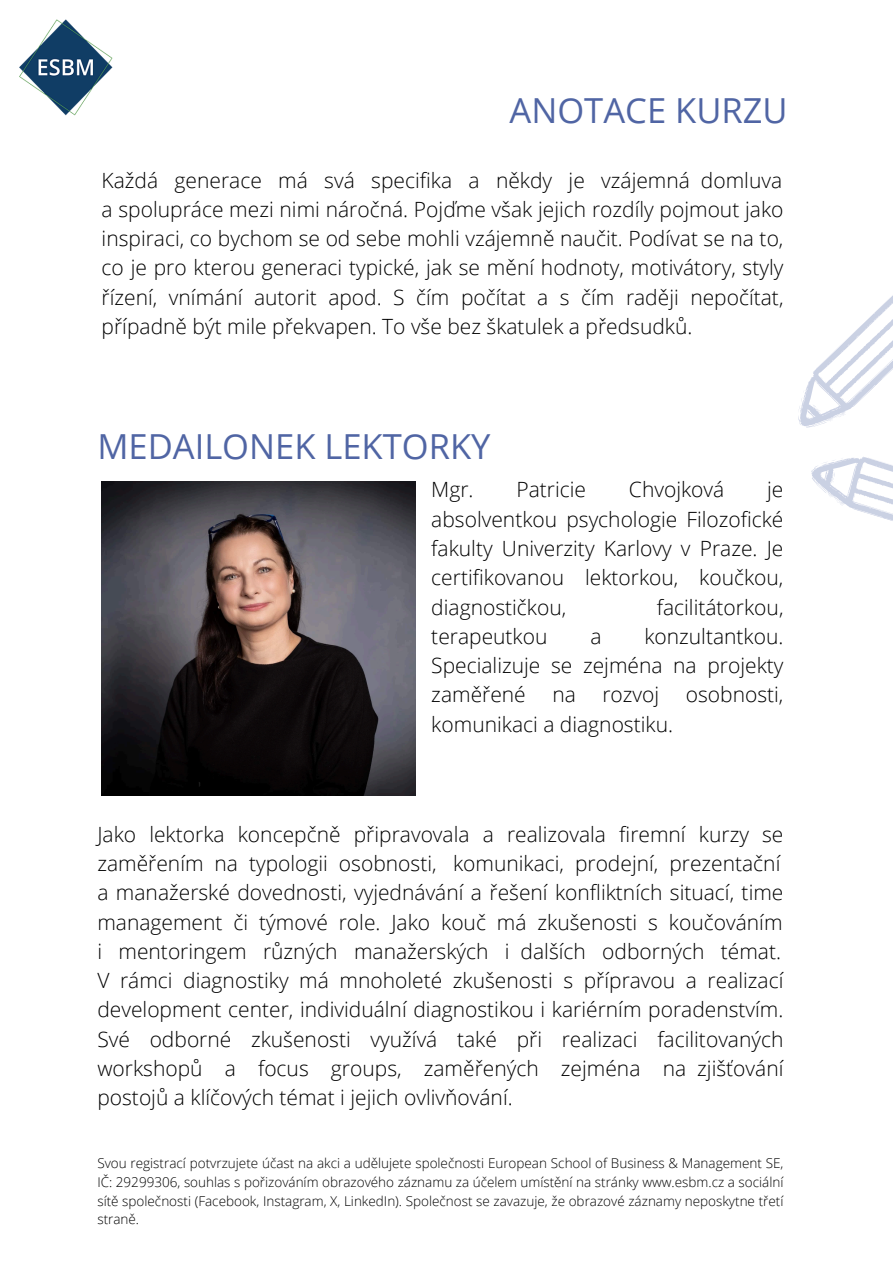
<style>
.page{position:relative;width:893px;height:1263px;background:#fff}
.page>*{position:absolute;margin:0;border:0;box-sizing:border-box;transform-origin:0 0}
.t1{font:34.5px "Open Sans";color:#5065a4}
.t2{font:300 21px/29.2px "Open Sans";color:#000;text-align:justify}
.t3{font:300 13.5px/18.6px "Open Sans";color:#000;text-align:justify}
</style>
<div class="page">
<img style="left:19px;top:19px;width:94px;height:97px">
<svg style="left:798px;top:295px;width:95px;height:226px"></svg>
<img style="left:102px;top:481px;width:313px;height:314px">
<p class="t1" style="left:509px;top:86px;width:279px">ANOTACE KURZU</p>
<h2 class="t2" style="left:102px;top:165px;width:683px">Každá generace má svá specifika a někdy je vzájemná domluva a spolupráce mezi nimi náročná. Pojďme však jejich rozdíly pojmout jako inspiraci, co bychom se od sebe mohli vzájemně naučit. Podívat se na to, co je pro kterou generaci typické, jak se mění hodnoty, motivátory, styly řízení, vnímání autorit apod. S čím počítat a s čím raději nepočítat, případně být mile překvapen. To vše bez škatulek a předsudků.</h2>
<h1 class="t1" style="left:97px;top:422px;width:395px">MEDAILONEK LEKTORKY</h1>
<p class="t2" style="left:431px;top:475px;width:44px">Mgr.</p>
<p class="t2" style="left:516px;top:475px;width:71px">Patricie</p>
<p class="t2" style="left:629px;top:475px;width:97px">Chvojková</p>
<p class="t2" style="left:431px;top:475px;width:354px;text-indent:336px">je absolventkou psychologie Filozofické fakulty Univerzity Karlovy v Praze. Je certifikovanou lektorkou, koučkou, diagnostičkou,</p>
<p class="t2" style="left:657px;top:592px;width:128px">facilitátorkou,</p>
<p class="t2" style="left:431px;top:621px;width:118px">terapeutkou</p>
<p class="t2" style="left:590px;top:621px;width:13px">a</p>
<p class="t2" style="left:431px;top:621px;width:354px;text-indent:213px">konzultantkou.<br>Specializuje se zejména na projekty zaměřené</p>
<p class="t2" style="left:552px;top:679px;width:25px">na</p>
<p class="t2" style="left:602px;top:679px;width:58px">rozvoj</p>
<p class="t2" style="left:686px;top:679px;width:99px">osobnosti,</p>
<p class="t2" style="left:431px;top:709px;width:243px">komunikaci a diagnostiku.</p>
<h2 class="t2" style="left:97px;top:819px;width:687px;text-align:left">Jako lektorka koncepčně připravovala a realizovala firemní kurzy se zaměřením na typologii osobnosti, komunikaci, prodejní, prezentační a manažerské dovednosti, vyjednávání a řešení konfliktních situací, time management či týmové role. Jako kouč má zkušenosti s koučováním i mentoringem různých manažerských i dalších odborných témat.<br>V rámci diagnostiky má mnoholeté zkušenosti s přípravou a realizací development center, individuální diagnostikou i kariérním poradenstvím.<br>Své odborné zkušenosti využívá také při realizaci facilitovaných workshopů a focus groups, zaměřených zejména na zjišťování postojů a klíčových témat i jejich ovlivňování.</h2>
<p class="t3" style="left:97px;top:1154px;width:687px">Svou registrací potvrzujete účast na akci a udělujete společnosti European School of Business &amp; Management SE, IČ: 29299306, souhlas s pořizováním obrazového záznamu za účelem umístění na stránky www.esbm.cz a sociální sítě společnosti (Facebook, Instagram, X, LinkedIn). Společnost se zavazuje, že obrazové záznamy neposkytne třetí straně.</p>
</div>
